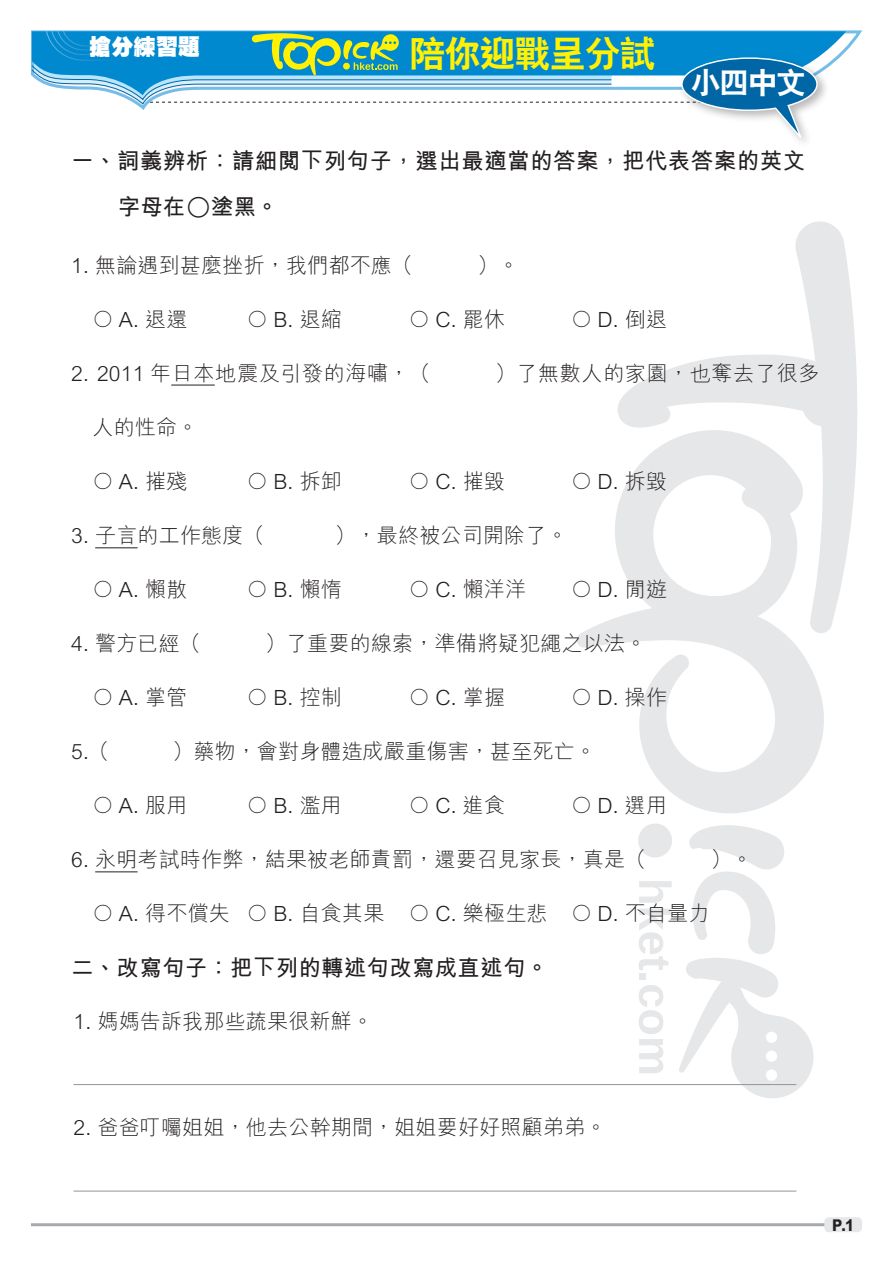
<style>
.page{position:relative;width:893px;height:1263px;background:#fff}
.page>*{position:absolute;margin:0;border:0;box-sizing:border-box;transform-origin:0 0}
.小題eq{font:36px "C Hei 2 Xbold HKSCS";letter-spacing:-.025em;color:#fff101}
.內文{font:30px "C Hei 2 Xbold HKSCS";color:#fff}
.Ex_Questions{font:22.5px "M Hei Bold HKSCS";letter-spacing:.02em;color:#231f20}
.小題{font:22.2px "C Hei Ultra Bold HKSCS";color:#fff}
.Ex_Questions-2{font:21px "M Hei Light HKSCS";letter-spacing:.01em;color:#231f20}
.Ex_Text01{font:21px "M Hei Light HKSCS";letter-spacing:.01em;color:#231f20}
.Ex_Questions-3{font:21px "M Hei Light HKSCS";letter-spacing:.035em;color:#231f20}
.t1{font:16.2px "M Hei Xbold HKSCS";color:#231f20;scale:.9 1}
.s1{font-size:25.5px}
</style>
<div class="page">
<svg style="left:639px;top:881px;width:33px;height:22px"></svg>
<svg style="left:639px;top:909px;width:33px;height:61px"></svg>
<div style="left:639px;top:974px;width:7px;height:6px;background:#e6e7e9"></div>
<svg style="left:639px;top:985px;width:24px;height:88px"></svg>
<div style="left:638px;top:823px;width:34px;height:34px;background:#e6e7e9;border-radius:50%"></div>
<svg style="left:679px;top:825px;width:135px;height:273px"></svg>
<svg style="left:617px;top:221px;width:240px;height:411px"></svg>
<svg style="left:577px;top:430px;width:248px;height:383px"></svg>
<svg style="left:818px;top:31px;width:28px;height:36px"></svg>
<div style="left:678px;top:53px;width:151px;height:97px;background:#231f20;opacity:.32"></div>
<svg style="left:31px;top:30px;width:787px;height:115px"></svg>
<hr style="left:31px;top:1223px;width:831px;height:3px;background:#a8a9ad">
<div style="left:824px;top:1217px;width:38px;height:15px;background:#e6e7e9;border-radius:4px"></div>
<hr style="left:171px;top:385px;width:44px;height:1px;background:#231f20">
<hr style="left:95px;top:547px;width:43px;height:1px;background:#231f20">
<hr style="left:95px;top:871px;width:43px;height:1px;background:#231f20">
<hr style="left:73px;top:1084px;width:723px;height:1px;background:#939598">
<hr style="left:73px;top:1191px;width:723px;height:1px;background:#939598">
<p class="小題" style="left:89px;top:32px;width:113px">搶分練習題</p>
<p class="小題eq" style="left:409px;top:30px;width:248px">陪你迎戰呈分試</p>
<p class="內文" style="left:691px;top:63px;width:117px">小四中文</p>
<p class="Ex_Questions" style="left:71px;top:144px;width:735px">一、詞義辨析：請細閱下列句子，選出最適當的答案，把代表答案的英文</p>
<p class="Ex_Questions" style="left:118px;top:191px;width:162px">字母在<span class="s1">○</span>塗黑。</p>
<p class="Ex_Questions-2" style="left:71px;top:251px;width:343px">1. 無論遇到甚麼挫折，我們都不應（</p>
<p class="Ex_Questions-2" style="left:477px;top:251px;width:44px">）。</p>
<p class="Ex_Questions-2" style="left:92px;top:304px;width:96px">○ A. 退還</p>
<p class="Ex_Questions-2" style="left:247px;top:304px;width:96px">○ B. 退縮</p>
<p class="Ex_Questions-2" style="left:409px;top:304px;width:98px">○ C. 罷休</p>
<p class="Ex_Questions-2" style="left:571px;top:304px;width:98px">○ D. 倒退</p>
<p class="Ex_Questions-3" style="left:71px;top:358px;width:361px">2. 2011 年日本地震及引發的海嘯，（</p>
<p class="Ex_Questions-3" style="left:495px;top:358px;width:326px">）了無數人的家園，也奪去了很多</p>
<p class="Ex_Questions-2" style="left:92px;top:413px;width:107px">人的性命。</p>
<p class="Ex_Questions-2" style="left:92px;top:466px;width:96px">○ A. 摧殘</p>
<p class="Ex_Questions-2" style="left:247px;top:466px;width:96px">○ B. 拆卸</p>
<p class="Ex_Questions-2" style="left:409px;top:466px;width:98px">○ C. 摧毀</p>
<p class="Ex_Questions-2" style="left:571px;top:466px;width:98px">○ D. 拆毀</p>
<p class="Ex_Questions-2" style="left:71px;top:521px;width:195px">3. 子言的工作態度（</p>
<p class="Ex_Questions-2" style="left:335px;top:521px;width:235px">），最終被公司開除了。</p>
<p class="Ex_Questions-2" style="left:92px;top:574px;width:96px">○ A. 懶散</p>
<p class="Ex_Questions-2" style="left:247px;top:574px;width:96px">○ B. 懶惰</p>
<p class="Ex_Questions-2" style="left:409px;top:574px;width:119px">○ C. 懶洋洋</p>
<p class="Ex_Questions-2" style="left:571px;top:574px;width:98px">○ D. 閒遊</p>
<p class="Ex_Questions-2" style="left:71px;top:629px;width:131px">4. 警方已經（</p>
<p class="Ex_Questions-2" style="left:265px;top:629px;width:383px">）了重要的線索，準備將疑犯繩之以法。</p>
<p class="Ex_Questions-2" style="left:92px;top:682px;width:96px">○ A. 掌管</p>
<p class="Ex_Questions-2" style="left:247px;top:682px;width:96px">○ B. 控制</p>
<p class="Ex_Questions-2" style="left:409px;top:682px;width:98px">○ C. 掌握</p>
<p class="Ex_Questions-2" style="left:571px;top:682px;width:98px">○ D. 操作</p>
<p class="Ex_Questions-2" style="left:71px;top:737px;width:40px">5. （</p>
<p class="Ex_Questions-2" style="left:172px;top:737px;width:425px">）藥物，會對身體造成嚴重傷害，甚至死亡。</p>
<p class="Ex_Questions-2" style="left:92px;top:790px;width:96px">○ A. 服用</p>
<p class="Ex_Questions-2" style="left:247px;top:790px;width:96px">○ B. 濫用</p>
<p class="Ex_Questions-2" style="left:409px;top:790px;width:98px">○ C. 進食</p>
<p class="Ex_Questions-2" style="left:571px;top:790px;width:98px">○ D. 選用</p>
<p class="Ex_Questions-2" style="left:71px;top:845px;width:577px">6. 永明考試時作弊，結果被老師責罰，還要召見家長，真是（</p>
<p class="Ex_Questions-2" style="left:710px;top:845px;width:44px">）。</p>
<p class="Ex_Questions-2" style="left:92px;top:898px;width:619px">○ A. 得不償失 ○ B. 自食其果 ○ C. 樂極生悲 ○ D. 不自量力</p>
<p class="Ex_Questions" style="left:71px;top:951px;width:479px">二、改寫句子：把下列的轉述句改寫成直述句。</p>
<p class="Ex_Text01" style="left:73px;top:1006px;width:301px">1. 媽媽告訴我那些蔬果很新鮮。</p>
<p class="Ex_Text01" style="left:73px;top:1113px;width:534px">2. 爸爸叮囑姐姐，他去公幹期間，姐姐要好好照顧弟弟。</p>
<p class="t1" style="left:832px;top:1214px;width:26px">P.1</p>
</div>
